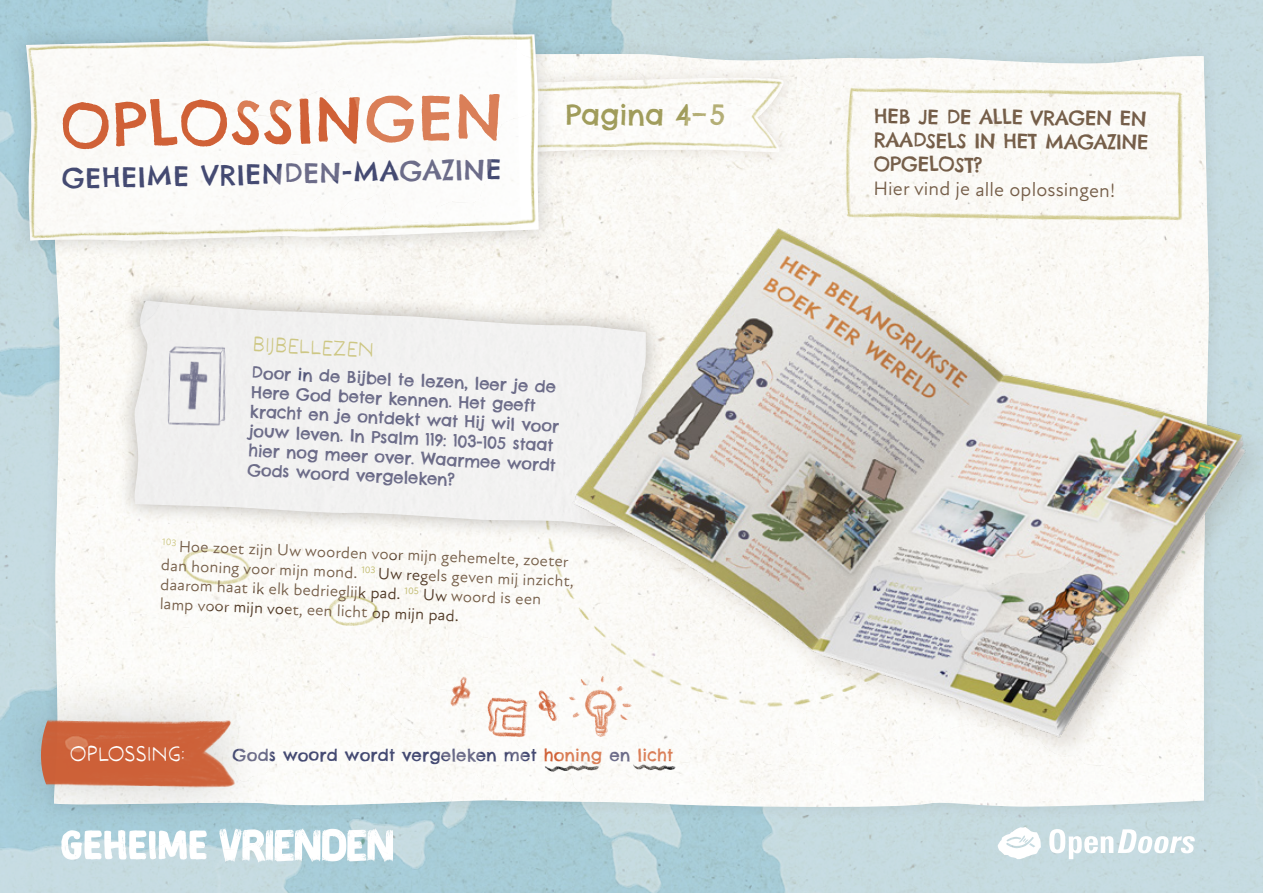
<style>
.page{position:relative;width:1263px;height:893px;background:#fff}
.page>*{position:absolute;margin:0;border:0;box-sizing:border-box;transform-origin:0 0}
.t1{font:60.6px "Chelsea Market Pro";color:#d06137}
.t2{font:27.9px "Chelsea Market Pro";color:#a09c5b}
.t3{font:27px "Chelsea Market Pro";color:#444a72}
.t4{font:21px "MOONBLOSSOM";color:#c0ba6c}
.t5{font:21px "MOONBLOSSOM";letter-spacing:.02em;color:#fff}
.t6{font:19.8px/24.2px "Chelsea Market Pro";color:#503926;text-align:justify}
.t7{font:19.8px "New Atten";color:#503926}
.t8{font:16.5px/19.5px "Chelsea Market Pro";letter-spacing:.01em;color:#444a72}
.t9{font:16.5px/19.4px "New Atten";color:#503926}
.s1{color:#d06137}
</style>
<div class="page">
<img style="left:0;top:0;width:1263px;height:893px">
<h1 class="t1" style="left:59px;top:86px;width:445px;rotate:-1deg">OPLOSSINGEN</h1>
<h3 class="t3" style="left:62px;top:160px;width:441px;rotate:-1deg">GEHEIME VRIENDEN-MAGAZINE</h3>
<h2 class="t2" style="left:566px;top:97px;width:161px">Pagina 4–5</h2>
<p class="t4" style="left:254px;top:331px;width:123px;rotate:3deg">BIJBELLEZEN</p>
<p class="t8" style="left:252px;top:362px;width:311px;rotate:3deg">Doo r in de Bijbel te lezen, leer je de Here God beter kennen. Het geeft kracht en je ontdekt wat Hij wil voo r jouw leven. In Psalm 119: 103-105 staat hier nog meer over. Waarmee wordt Gods woo rd vergeleken?</p>
<p class="t9" style="left:162px;top:537px;width:415px;rotate:2deg"><sup>103</sup> Hoe zoet zijn Uw woorden voor mijn gehemelte, zoeter dan honing voor mijn mond. <sup>103</sup> Uw regels geven mij inzicht, daarom haat ik elk bedrieglijk pad. <sup>105</sup> Uw woord is een lamp voor mijn voet, een licht op mijn pad.</p>
<p class="t5" style="left:70px;top:741px;width:116px">OPLOSSING:</p>
<p class="t8" style="left:233px;top:746px;width:442px">Gods woord wordt vergeleken met <span class="s1">honing</span> en <span class="s1">licht</span></p>
<p class="t6" style="left:874px;top:103px;width:276px;rotate:1deg">HEB JE DE ALLE VRAGEN EN RAADSELS IN HET MAGAZINE OPGELOST?</p>
<p class="t7" style="left:874px;top:175px;width:243px;rotate:1deg">Hier vind je alle oplossingen!</p>
</div>
